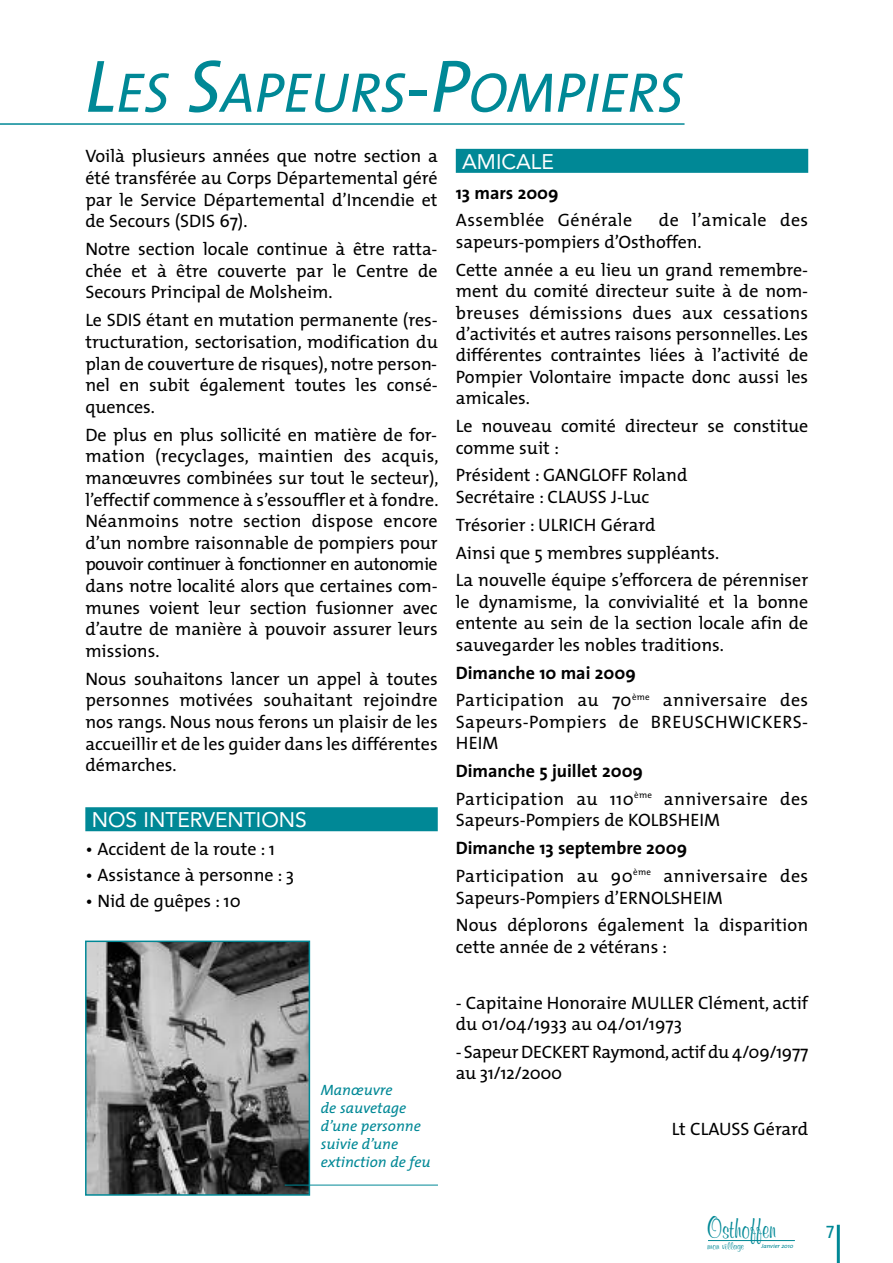
<style>
.page{position:relative;width:893px;height:1263px;background:#fff}
.page>*{position:absolute;margin:0;border:0;box-sizing:border-box;transform-origin:0 0}
.t1{font:italic 56.25px "The Mix";color:#008896}
.t2{font:700 28.5px "Murray Hill BT";color:#008896;scale:.81 1}
.t3{font:21px "Avenir";color:#fff}
.t4{font:18px/21.6px "The Mix";color:#000;text-align:justify}
.t5{font:18px/21.5px "The Mix";letter-spacing:.02em;color:#000}
.t6{font:700 18px "The Sans";color:#000}
.t7{font:18px/21.5px "The Mix";letter-spacing:-.02em;color:#000}
.t8{font:18px "The Mix";letter-spacing:.025em;color:#000}
.t9{font:18px "The Mix Caps";color:#008896}
.t10{font:italic 15px/18px "The Mix";color:#008896}
.t11{font:700 10.5px "Murray Hill BT";color:#008896}
.t12{font:italic 6px "The Mix";color:#008896}
.s1{font-size:75px}
</style>
<div class="page">
<hr style="left:837px;top:1225px;width:3px;height:38px;background:#008896">
<hr style="left:0;top:123px;width:684px;height:2px;background:#008896">
<div style="left:85px;top:807px;width:353px;height:24px;background:#008896"></div>
<div style="left:456px;top:149px;width:352px;height:24px;background:#008896"></div>
<img style="left:88px;top:943px;width:219px;height:250px">
<div style="left:85px;top:940px;width:225px;height:256px;border:2px solid #008896"></div>
<hr style="left:708px;top:1240px;width:87px;height:1px;background:#008896">
<hr style="left:285px;top:1185px;width:153px;height:1px;background:#008896">
<h1 class="t1" style="left:85px;top:74px;width:600px"><span class="s1">L</span>ES <span class="s1">S</span>APEURS<span class="s1">-P</span>OMPIERS</h1>
<p class="t4" style="left:85px;top:148px;width:354px">Voilà plusieurs années que notre section a été transférée au Corps Départemental géré par le Service Départemental d’Incendie et de Secours (SDIS 67).</p>
<p class="t4" style="left:85px;top:240px;width:354px">Notre section locale continue à être ratta&shy;chée et à être couverte par le Centre de Secours Principal de Molsheim.</p>
<p class="t4" style="left:85px;top:312px;width:354px">Le SDIS étant en mutation permanente (res&shy;tructuration, sectorisation, modification du plan de couverture de risques),notre person&shy;nel en subit également toutes les consé&shy;quences.</p>
<p class="t4" style="left:85px;top:426px;width:355px">De plus en plus sollicité en matière de for&shy;mation (recyclages, maintien des acquis, manœuvres combinées sur tout le secteur), l’effectif commence à s’essouffler et à fondre.<br>Néanmoins notre section dispose encore d’un nombre raisonnable de pompiers pour pouvoir continuer à fonctionner en autonomie dans notre localité alors que certaines com&shy;munes voient leur section fusionner avec d’autre de manière à pouvoir assurer leurs missions.</p>
<p class="t4" style="left:85px;top:670px;width:354px">Nous souhaitons lancer un appel à toutes personnes motivées souhaitant rejoindre nos rangs. Nous nous ferons un plaisir de les accueillir et de les guider dans les différentes démarches.</p>
<p class="t3" style="left:462px;top:153px;width:93px">AMICALE</p>
<p class="t6" style="left:456px;top:185px;width:104px">13 mars 2009</p>
<p class="t8" style="left:456px;top:214px;width:178px">Assemblée Générale</p>
<p class="t4" style="left:456px;top:212px;width:354px;text-indent:203px">de l’amicale des sapeurs-pompiers d’Osthoffen.</p>
<p class="t4" style="left:456px;top:261px;width:354px">Cette année a eu lieu un grand remembre&shy;ment du comité directeur suite à de nom&shy;breuses démissions dues aux cessations d’activités et autres raisons personnelles. Les différentes contraintes liées à l’activité de Pompier Volontaire impacte donc aussi les amicales.</p>
<p class="t4" style="left:456px;top:418px;width:354px">Le nouveau comité directeur se constitue comme suit :</p>
<p class="t4" style="left:456px;top:467px;width:233px">Président : GANGLOFF Roland<br>Secrétaire : CLAUSS J-Luc</p>
<p class="t4" style="left:456px;top:513px;width:354px;line-height:27.9px;text-align:left">Trésorier : ULRICH Gérard<br>Ainsi que 5 membres suppléants.<br>La nouvelle équipe s’efforcera de pérenniser</p>
<p class="t4" style="left:456px;top:593px;width:354px">le dynamisme, la convivialité et la bonne entente au sein de la section locale afin de sauvegarder les nobles traditions.</p>
<p class="t6" style="left:456px;top:665px;width:182px">Dimanche 10 mai 2009</p>
<p class="t4" style="left:456px;top:692px;width:354px">Participation au 70<sup>ème</sup> anniversaire des Sapeurs-Pompiers de BREUSCHWICKERS-HEIM</p>
<p class="t6" style="left:456px;top:764px;width:189px">Dimanche 5 juillet 2009</p>
<p class="t5" style="left:456px;top:790px;width:354px">Participation au 110<sup>ème</sup> anniversaire des<br>Sapeurs-Pompiers de KOLBSHEIM</p>
<p class="t6" style="left:456px;top:841px;width:233px">Dimanche 13 septembre 2009</p>
<p class="t5" style="left:456px;top:867px;width:354px">Participation au 90<sup>ème</sup> anniversaire des<br>Sapeurs-Pompiers d’ERNOLSHEIM</p>
<p class="t4" style="left:456px;top:917px;width:354px">Nous déplorons également la disparition cette année de 2 vétérans :</p>
<p class="t3" style="left:92px;top:811px;width:217px">NOS INTERVENTIONS</p>
<p class="t4" style="left:85px;top:840px;width:191px">• Accident de la route : 1</p>
<p class="t4" style="left:85px;top:866px;width:210px">• Assistance à personne : 3</p>
<p class="t4" style="left:85px;top:892px;width:157px">• Nid de guêpes : 10</p>
<p class="t10" style="left:321px;top:1082px;width:111px">Manœuvre<br>de sauvetage d’une personne suivie d’une extinction de feu</p>
<p class="t4" style="left:456px;top:994px;width:354px">- Capitaine Honoraire MULLER Clément, actif du 01/04/1933 au 04/01/1973</p>
<p class="t7" style="left:456px;top:1043px;width:354px">-Sapeur DECKERT Raymond,actif du 4/09/1977 au 31/12/2000</p>
<p class="t4" style="left:672px;top:1120px;width:138px">Lt CLAUSS Gérard</p>
<h2 class="t2" style="left:707px;top:1210px;width:87px">Osthoffen</h2>
<p class="t11" style="left:707px;top:1239px;width:38px">mon village</p>
<p class="t12" style="left:761px;top:1244px;width:33px">Janvier 2010</p>
<p class="t9" style="left:826px;top:1226px;width:10px">7</p>
</div>
